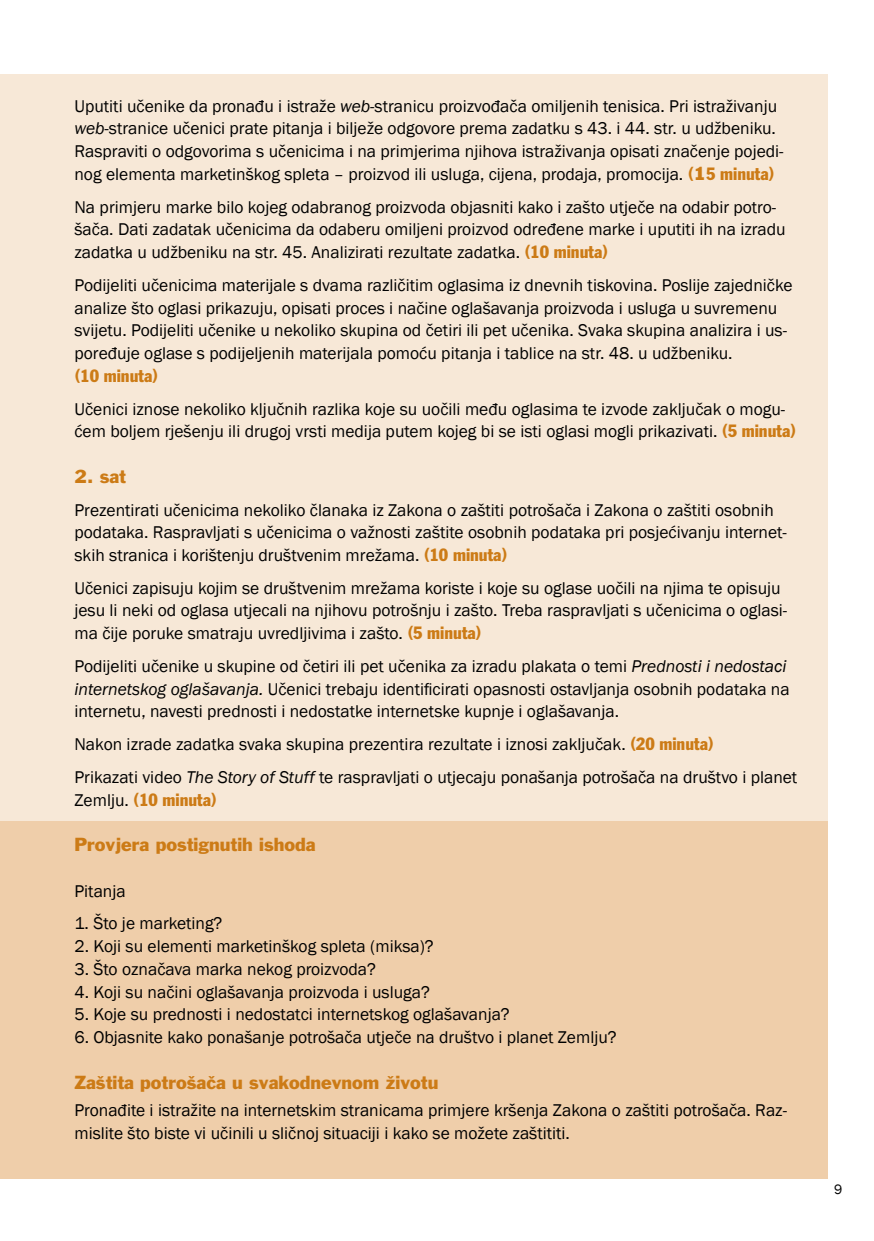
<style>
.page{position:relative;width:874px;height:1241px;background:#fff}
.page>*{position:absolute;margin:0;border:0;box-sizing:border-box;transform-origin:0 0}
.t1{font:17.5px/22.8px "Franklin Gothic";color:#000}
.t2{font:17.5px "Franklin Gothic Std";color:#cc7b16}
.t3{font:condensed 17.5px "Franklin Gothic Std";color:#cc7b16}
.t4{font:14px "Franklin Gothic";color:#000}
.s1{font-style:italic}
.s2{font-family:"Franklin Gothic Std";color:#cc7b16}
.s3{font-family:"Franklin Gothic Std";font-stretch:condensed;color:#cc7b16}
.s4{font-stretch:normal}
.s5{font-family:"Franklin Gothic";font-stretch:normal;color:#000}
</style>
<div class="page">
<div style="left:0;top:74px;width:827px;height:747px;background:#f7e8d7"></div>
<div style="left:0;top:821px;width:827px;height:357px;background:#efceaa"></div>
<p class="t1" style="left:74px;top:95px;width:710px">Uputiti učenike da pronađu i istraže <span class="s1">web</span>-stranicu proizvođača omiljenih tenisica. Pri istraživanju <span class="s1">web</span>-stranice učenici prate pitanja i bilježe odgovore prema zadatku s 43. i 44. str. u udžbeniku.<br>Raspraviti o odgovorima s učenicima i na primjerima njihova istraživanja opisati značenje pojedi&shy;nog elementa marketinškog spleta – proizvod ili usluga, cijena, prodaja, promocija. <span class="s2">(1</span><span class="s3">5 minuta</span><span class="s2">)</span></p>
<p class="t1" style="left:74px;top:196px;width:712px">Na primjeru marke bilo kojeg odabranog proizvoda objasniti kako i zašto utječe na odabir potro&shy;šača. Dati zadatak učenicima da odaberu omiljeni proizvod određene marke i uputiti ih na izradu zadatka u udžbeniku na str. 45. Analizirati rezultate zadatka. <span class="s2">(</span><span class="s3">10 minuta</span><span class="s2">)</span></p>
<p class="t1" style="left:74px;top:274px;width:719px">Podijeliti učenicima materijale s dvama različitim oglasima iz dnevnih tiskovina. Poslije zajedničke analize što oglasi prikazuju, opisati proces i načine oglašavanja proizvoda i usluga u suvremenu svijetu. Podijeliti učenike u nekoliko skupina od četiri ili pet učenika. Svaka skupina analizira i us&shy;poređuje oglase s podijeljenih materijala pomoću pitanja i tablice na str. 48. u udžbeniku.</p>
<p class="t3" style="left:74px;top:365px;width:85px"><span class="s4">(</span>10 minuta<span class="s4">)</span></p>
<p class="t1" style="left:74px;top:397px;width:723px">Učenici iznose nekoliko ključnih razlika koje su uočili među oglasima te izvode zaključak o mogu&shy;ćem boljem rješenju ili drugoj vrsti medija putem kojeg bi se isti oglasi mogli prikazivati. <span class="s2">(</span><span class="s3">5 minuta</span><span class="s2">)</span></p>
<p class="t2" style="left:74px;top:465px;width:53px">2. sat</p>
<p class="t1" style="left:74px;top:498px;width:713px">Prezentirati učenicima nekoliko članaka iz Zakona o zaštiti potrošača i Zakona o zaštiti osobnih podataka. Raspravljati s učenicima o važnosti zaštite osobnih podataka pri posjećivanju internet&shy;skih stranica i korištenju društvenim mrežama. <span class="s2">(</span><span class="s3">10 minuta</span><span class="s2">)</span></p>
<p class="t1" style="left:74px;top:577px;width:714px">Učenici zapisuju kojim se društvenim mrežama koriste i koje su oglase uočili na njima te opisuju jesu li neki od oglasa utjecali na njihovu potrošnju i zašto. Treba raspravljati s učenicima o oglasi&shy;ma čije poruke smatraju uvredljivima i zašto. <span class="s2">(</span><span class="s3">5 minuta</span><span class="s2">)</span></p>
<p class="t1" style="left:74px;top:655px;width:716px">Podijeliti učenike u skupine od četiri ili pet učenika za izradu plakata o temi <span class="s1">Prednosti i nedostaci internetskog oglašavanja.</span> Učenici trebaju identificirati opasnosti ostavljanja osobnih podataka na internetu, navesti prednosti i nedostatke internetske kupnje i oglašavanja.</p>
<p class="t1" style="left:74px;top:728px;width:724px;line-height:32.7px">Nakon izrade zadatka svaka skupina prezentira rezultate i iznosi zaključak. <span class="s2">(</span><span class="s3">20 minuta</span><span class="s2">)<br></span>Prikazati video <span class="s1">The Story of Stuff</span> te raspravljati o utjecaju ponašanja potrošača na društvo i planet</p>
<p class="t3" style="left:74px;top:788px;width:144px"><span class="s5">Zemlju.</span> <span class="s4">(</span>10 minuta<span class="s4">)</span></p>
<p class="t2" style="left:74px;top:833px;width:242px">Provjera postignutih ishoda</p>
<p class="t1" style="left:74px;top:879px;width:53px">Pitanja</p>
<p class="t1" style="left:74px;top:912px;width:149px">1. Što je marketing?</p>
<p class="t1" style="left:74px;top:935px;width:360px">2. Koji su elementi marketinškog spleta (miksa)?</p>
<p class="t1" style="left:74px;top:957px;width:303px">3. Što označava marka nekog proizvoda?</p>
<p class="t1" style="left:74px;top:980px;width:357px">4. Koji su načini oglašavanja proizvoda i usluga?</p>
<p class="t1" style="left:74px;top:1003px;width:436px">5. Koje su prednosti i nedostatci internetskog oglašavanja?</p>
<p class="t1" style="left:74px;top:1026px;width:543px">6. Objasnite kako ponašanje potrošača utječe na društvo i planet Zemlju?</p>
<p class="t2" style="left:74px;top:1070px;width:365px">Zaštita potrošača u svakodnevnom životu</p>
<p class="t1" style="left:74px;top:1099px;width:713px">Pronađite i istražite na internetskim stranicama primjere kršenja Zakona o zaštiti potrošača. Raz&shy;mislite što biste vi učinili u sličnoj situaciji i kako se možete zaštititi.</p>
<p class="t4" style="left:833px;top:1180px;width:10px">9</p>
</div>
